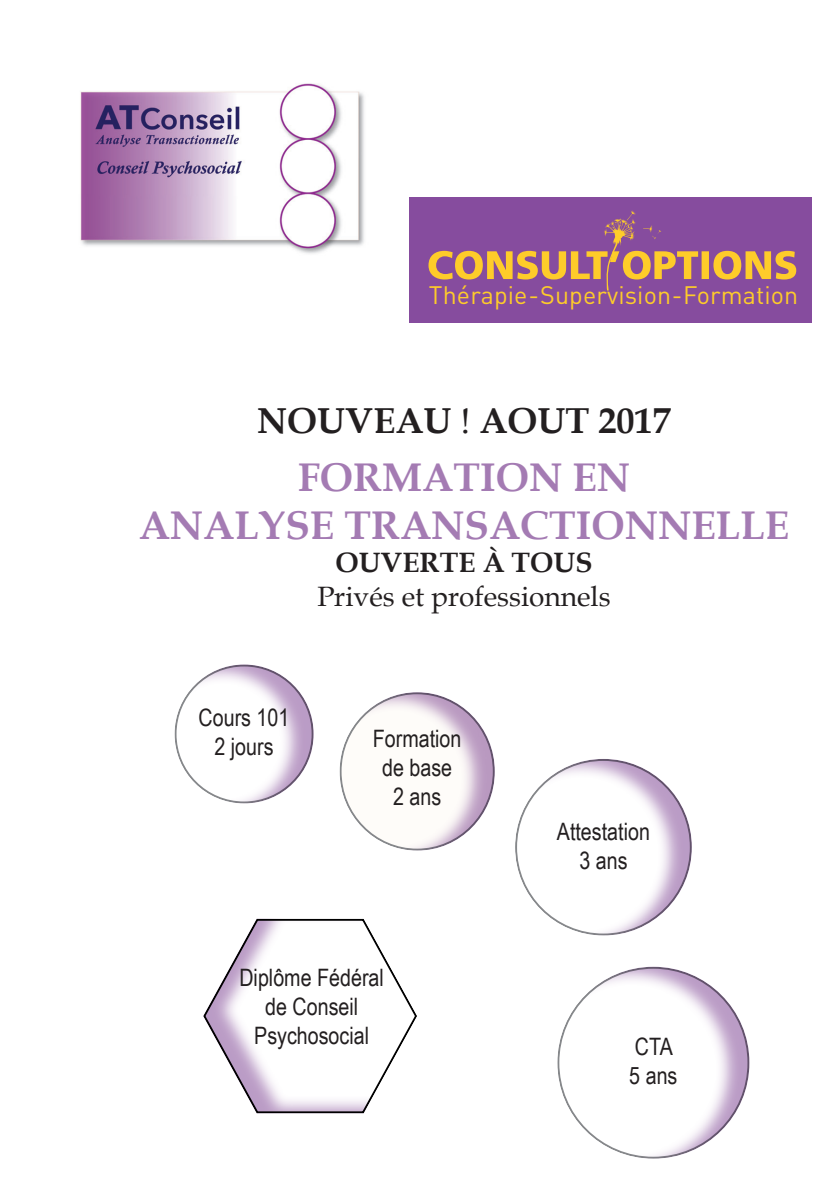
<style>
.page{position:relative;width:840px;height:1191px;background:#fff}
.page>*{position:absolute;margin:0;border:0;box-sizing:border-box;transform-origin:0 0}
.t1{font:700 40px "Book Antiqua";color:#a47bb3}
.t2{font:700 36px "Book Antiqua";color:#231f20}
.t3{font:28px "Book Antiqua";color:#231f20}
.t4{font:700 28px "Book Antiqua";color:#231f20}
.t5{font:25px "DIN";letter-spacing:.005em;color:#fecc2a}
.t6{font:24px "Arial Narrow";color:#231f20}
.s1{font-weight:400}
</style>
<div class="page">
<div style="left:553px;top:964px;width:196px;height:196px;background:#a47bb3;opacity:.75"></div>
<div style="left:172px;top:661px;width:142px;height:144px;background:#a47bb3;opacity:.75"></div>
<div style="left:336px;top:689px;width:158px;height:162px;background:#a47bb3;opacity:.75"></div>
<div style="left:512px;top:755px;width:180px;height:180px;background:#a47bb3;opacity:.75"></div>
<div style="left:189px;top:909px;width:230px;height:204px;background:#a47bb3;opacity:.75"></div>
<img style="left:80px;top:83px;width:284px;height:171px">
<div style="left:409px;top:197px;width:402px;height:126px;background:#864c9e"></div>
<svg style="left:428px;top:210px;width:367px;height:80px"></svg>
<p class="t5" style="left:429px;top:279px;width:370px">Thérapie-Supervision-Formation</p>
<p class="t2" style="left:257px;top:396px;width:414px">NOUVEAU <span class="s1">!</span> AOUT 2017</p>
<p class="t1" style="left:297px;top:450px;width:334px">FORMATION EN</p>
<p class="t1" style="left:139px;top:498px;width:651px">ANALYSE TRANSACTIONNELLE</p>
<p class="t4" style="left:335px;top:543px;width:258px">OUVERTE À TOUS</p>
<p class="t3" style="left:317px;top:577px;width:294px">Privés et professionnels</p>
<p class="t6" style="left:198px;top:700px;width:92px">Cours 101</p>
<p class="t6" style="left:214px;top:728px;width:61px">2 jours</p>
<p class="t6" style="left:372px;top:721px;width:90px">Formation</p>
<p class="t6" style="left:382px;top:750px;width:72px">de base</p>
<p class="t6" style="left:393px;top:779px;width:50px">2 ans</p>
<p class="t6" style="left:239px;top:960px;width:146px">Diplôme Fédéral</p>
<p class="t6" style="left:265px;top:989px;width:94px">de Conseil</p>
<p class="t6" style="left:254px;top:1017px;width:116px">Psychosocial</p>
<p class="t6" style="left:556px;top:813px;width:94px">Attestation</p>
<p class="t6" style="left:579px;top:842px;width:50px">3 ans</p>
<p class="t6" style="left:634px;top:1028px;width:39px">CTA</p>
<p class="t6" style="left:629px;top:1057px;width:50px">5 ans</p>
</div>
